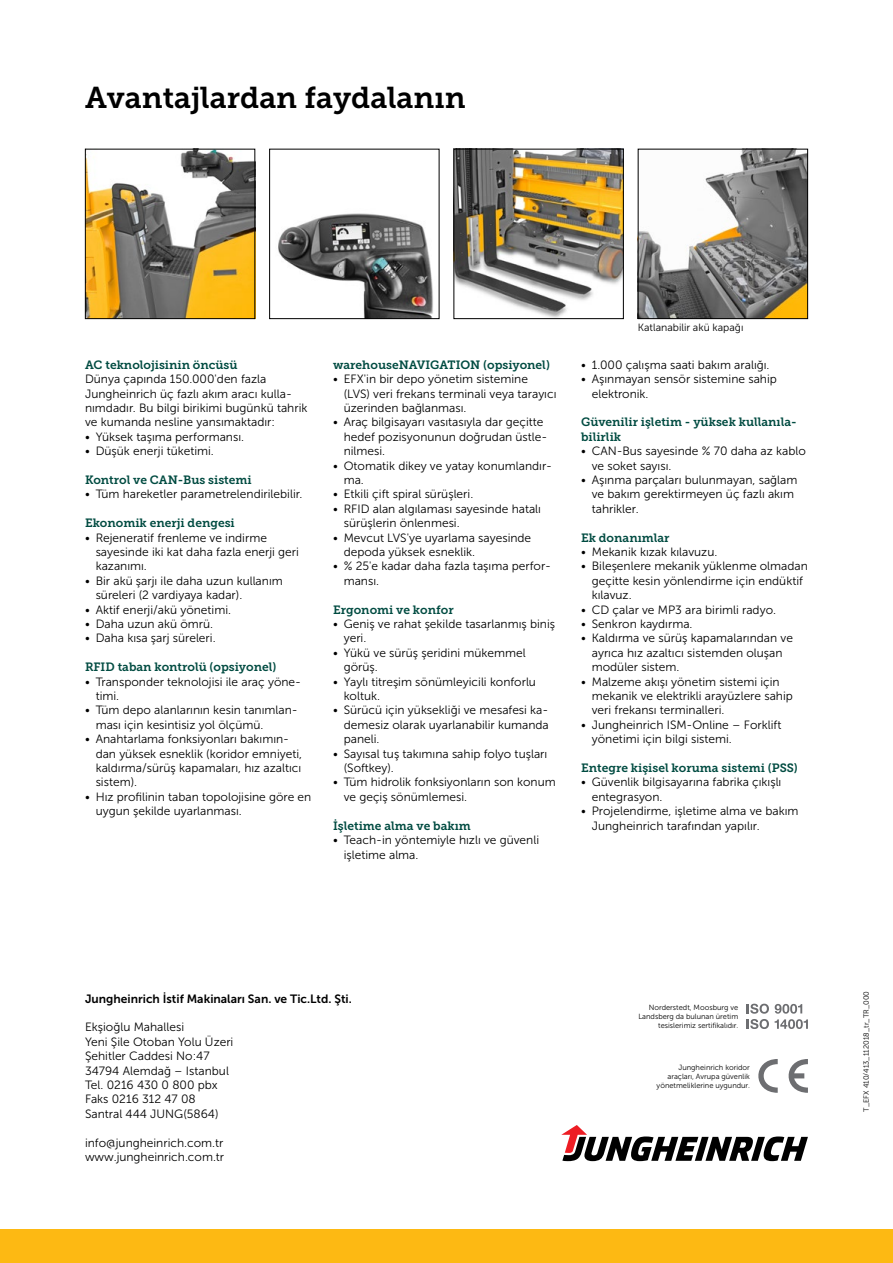
<style>
.page{position:relative;width:893px;height:1263px;background:#fff}
.page>*{position:absolute;margin:0;border:0;box-sizing:border-box;transform-origin:0 0}
.t1{font:30px "Museo JH Slab 700";color:#000}
.t2{font:12px/14.4px "Museo JH Sans 300";color:#000}
.t3{font:12px/14.4px "Museo JH Slab 700";color:#004b41}
.t4{font:12px "Museo JH Sans 700";color:#000}
.t5{font:10.5px "Museo JH Sans 300";color:#000}
.t6{font:7.5px/9px "Museo JH Sans 300";color:#000;text-align:right}
</style>
<div class="page">
<div style="left:0;top:1229px;width:893px;height:34px;background:#fdb913"></div>
<svg style="left:561px;top:1125px;width:247px;height:36px"></svg>
<img style="left:87px;top:151px;width:166px;height:166px">
<div style="left:85px;top:149px;width:170px;height:170px;border:1px solid #000"></div>
<img style="left:278px;top:213px;width:155px;height:104px">
<div style="left:269px;top:149px;width:170px;height:170px;border:1px solid #000"></div>
<img style="left:456px;top:151px;width:166px;height:166px">
<div style="left:454px;top:149px;width:170px;height:170px;border:1px solid #000"></div>
<img style="left:640px;top:151px;width:166px;height:166px">
<div style="left:638px;top:149px;width:170px;height:170px;border:1px solid #000"></div>
<svg style="left:758px;top:1059px;width:50px;height:34px"></svg>
<svg style="left:747px;top:1004px;width:22px;height:25px"></svg>
<svg style="left:775px;top:1004px;width:33px;height:25px"></svg>
<h1 class="t1" style="left:85px;top:80px;width:382px">Avantajlardan faydalanın</h1>
<p class="t3" style="left:85px;top:358px;width:154px">AC teknolojisinin öncüsü</p>
<p class="t2" style="left:85px;top:372px;width:224px">Dünya çapında 150.000'den fazla Jungheinrich üç fazlı akım aracı kulla&shy;nımdadır. Bu bilgi birikimi bugünkü tahrik ve kumanda nesline yansımaktadır:</p>
<p class="t2" style="left:85px;top:430px;width:161px">• Yüksek taşıma performansı.</p>
<p class="t2" style="left:85px;top:444px;width:130px">• Düşük enerji tüketimi.</p>
<p class="t3" style="left:85px;top:473px;width:168px">Kontrol ve CAN-Bus sistemi</p>
<p class="t2" style="left:85px;top:487px;width:219px">• Tüm hareketler parametrelendirilebilir.</p>
<p class="t3" style="left:85px;top:516px;width:151px">Ekonomik enerji dengesi</p>
<p class="t2" style="left:96px;top:530px;width:205px;text-indent:-11px">• Rejeneratif frenleme ve indirme sayesinde iki kat daha fazla enerji geri kazanımı.</p>
<p class="t2" style="left:96px;top:574px;width:189px;text-indent:-11px">• Bir akü şarjı ile daha uzun kullanım süreleri (2 vardiyaya kadar).</p>
<p class="t2" style="left:85px;top:602px;width:148px">• Aktif enerji/akü yönetimi.</p>
<p class="t2" style="left:85px;top:617px;width:130px">• Daha uzun akü ömrü.</p>
<p class="t2" style="left:85px;top:631px;width:132px">• Daha kısa şarj süreleri.</p>
<p class="t3" style="left:85px;top:660px;width:193px">RFID taban kontrolü (opsiyonel)</p>
<p class="t2" style="left:96px;top:674px;width:207px;text-indent:-11px">• Transponder teknolojisi ile araç yöne&shy;timi.</p>
<p class="t2" style="left:96px;top:703px;width:204px;text-indent:-11px">• Tüm depo alanlarının kesin tanımlan&shy;ması için kesintisiz yol ölçümü.</p>
<p class="t2" style="left:96px;top:732px;width:208px;text-indent:-11px">• Anahtarlama fonksiyonları bakımın&shy;dan yüksek esneklik (koridor emniyeti, kaldırma/sürüş kapamaları, hız azaltıcı sistem).</p>
<p class="t2" style="left:96px;top:790px;width:217px;text-indent:-11px">• Hız profilinin taban topolojisine göre en uygun şekilde uyarlanması.</p>
<p class="t3" style="left:333px;top:358px;width:218px">warehouseNAVIGATION (opsiyonel)</p>
<p class="t2" style="left:344px;top:372px;width:214px;text-indent:-11px">• EFX'in bir depo yönetim sistemine (LVS) veri frekans terminali veya tarayıcı üzerinden bağlanması.</p>
<p class="t2" style="left:344px;top:415px;width:205px;text-indent:-11px">• Araç bilgisayarı vasıtasıyla dar geçitte hedef pozisyonunun doğrudan üstle&shy;nilmesi.</p>
<p class="t2" style="left:344px;top:458px;width:210px;text-indent:-11px">• Otomatik dikey ve yatay konumlandır&shy;ma.</p>
<p class="t2" style="left:333px;top:487px;width:142px">• Etkili çift spiral sürüşleri.</p>
<p class="t2" style="left:344px;top:502px;width:199px;text-indent:-11px">• RFID alan algılaması sayesinde hatalı sürüşlerin önlenmesi.</p>
<p class="t2" style="left:344px;top:530px;width:189px;text-indent:-11px">• Mevcut LVS'ye uyarlama sayesinde depoda yüksek esneklik.</p>
<p class="t2" style="left:344px;top:559px;width:209px;text-indent:-11px">• % 25'e kadar daha fazla taşıma perfor&shy;mansı.</p>
<p class="t3" style="left:333px;top:602px;width:122px">Ergonomi ve konfor</p>
<p class="t2" style="left:344px;top:617px;width:213px;text-indent:-11px">• Geniş ve rahat şekilde tasarlanmış biniş yeri.</p>
<p class="t2" style="left:344px;top:646px;width:183px;text-indent:-11px">• Yükü ve sürüş şeridini mükemmel görüş.</p>
<p class="t2" style="left:344px;top:674px;width:194px;text-indent:-11px">• Yaylı titreşim sönümleyicili konforlu koltuk.</p>
<p class="t2" style="left:344px;top:703px;width:207px;text-align:justify;text-indent:-11px">• Sürücü için yüksekliği ve mesafesi ka&shy;demesiz olarak uyarlanabilir kumanda paneli.</p>
<p class="t2" style="left:344px;top:746px;width:205px;text-indent:-11px">• Sayısal tuş takımına sahip folyo tuşları (Softkey).</p>
<p class="t2" style="left:344px;top:775px;width:214px;text-indent:-11px">• Tüm hidrolik fonksiyonların son konum ve geçiş sönümlemesi.</p>
<p class="t3" style="left:333px;top:818px;width:139px">İşletime alma ve bakım</p>
<p class="t2" style="left:344px;top:833px;width:197px;text-indent:-11px">• Teach-in yöntemiyle hızlı ve güvenli işletime alma.</p>
<p class="t5" style="left:638px;top:322px;width:107px">Katlanabilir akü kapağı</p>
<p class="t2" style="left:581px;top:358px;width:190px">• 1.000 çalışma saati bakım aralığı.</p>
<p class="t2" style="left:592px;top:372px;width:187px;text-indent:-11px">• Aşınmayan sensör sistemine sahip elektronik.</p>
<p class="t3" style="left:581px;top:415px;width:217px">Güvenilir işletim - yüksek kullanıla&shy;bilirlik</p>
<p class="t2" style="left:592px;top:444px;width:216px;text-indent:-11px">• CAN-Bus sayesinde % 70 daha az kablo ve soket sayısı.</p>
<p class="t2" style="left:592px;top:473px;width:207px;text-indent:-11px">• Aşınma parçaları bulunmayan, sağlam ve bakım gerektirmeyen üç fazlı akım tahrikler.</p>
<p class="t3" style="left:581px;top:530px;width:90px">Ek donanımlar</p>
<p class="t2" style="left:581px;top:545px;width:138px">• Mekanik kızak kılavuzu.</p>
<p class="t2" style="left:592px;top:559px;width:218px;text-indent:-11px">• Bileşenlere mekanik yüklenme olmadan geçitte kesin yönlendirme için endüktif kılavuz.</p>
<p class="t2" style="left:581px;top:602px;width:196px">• CD çalar ve MP3 ara birimli radyo.</p>
<p class="t2" style="left:581px;top:617px;width:113px">• Senkron kaydırma.</p>
<p class="t2" style="left:592px;top:631px;width:203px;text-indent:-11px">• Kaldırma ve sürüş kapamalarından ve ayrıca hız azaltıcı sistemden oluşan modüler sistem.</p>
<p class="t2" style="left:592px;top:674px;width:203px;text-indent:-11px">• Malzeme akışı yönetim sistemi için mekanik ve elektrikli arayüzlere sahip veri frekansı terminalleri.</p>
<p class="t2" style="left:592px;top:718px;width:191px;text-indent:-11px">• Jungheinrich ISM-Online – Forklift yönetimi için bilgi sistemi.</p>
<p class="t3" style="left:581px;top:761px;width:218px">Entegre kişisel koruma sistemi (PSS)</p>
<p class="t2" style="left:592px;top:775px;width:191px;text-indent:-11px">• Güvenlik bilgisayarına fabrika çıkışlı entegrasyon.</p>
<p class="t2" style="left:592px;top:804px;width:208px;text-indent:-11px">• Projelendirme, işletime alma ve bakım<br>Jungheinrich tarafından yapılır.</p>
<p class="t4" style="left:85px;top:992px;width:268px">Jungheinrich İstif Makinaları San. ve Tic.Ltd. Şti.</p>
<p class="t2" style="left:85px;top:1020px;width:150px">Ekşioğlu Mahallesi<br>Yeni Şile Otoban Yolu Üzeri<br>Şehitler Caddesi No:47<br>34794 Alemdağ – Istanbul<br>Tel. 0216 430 0 800 pbx<br>Faks 0216 312 47 08<br>Santral 444 JUNG(5864)</p>
<p class="t2" style="left:85px;top:1135px;width:141px">info@jungheinrich.com.tr www.jungheinrich.com.tr</p>
<p class="t6" style="left:638px;top:1003px;width:101px">Norderstedt, Moosburg ve<br>Landsberg da bulunan üretim tesislerimiz sertifikalıdır.</p>
<p class="t6" style="left:657px;top:1063px;width:95px">Jungheinrich koridor araçları, Avrupa güvenlik yönetmeliklerine uygundur.</p>
<p class="t6" style="left:862px;top:1112px;width:122px;rotate:-90deg">T_EFX 410/413_112018_tr_TR_000</p>
</div>
